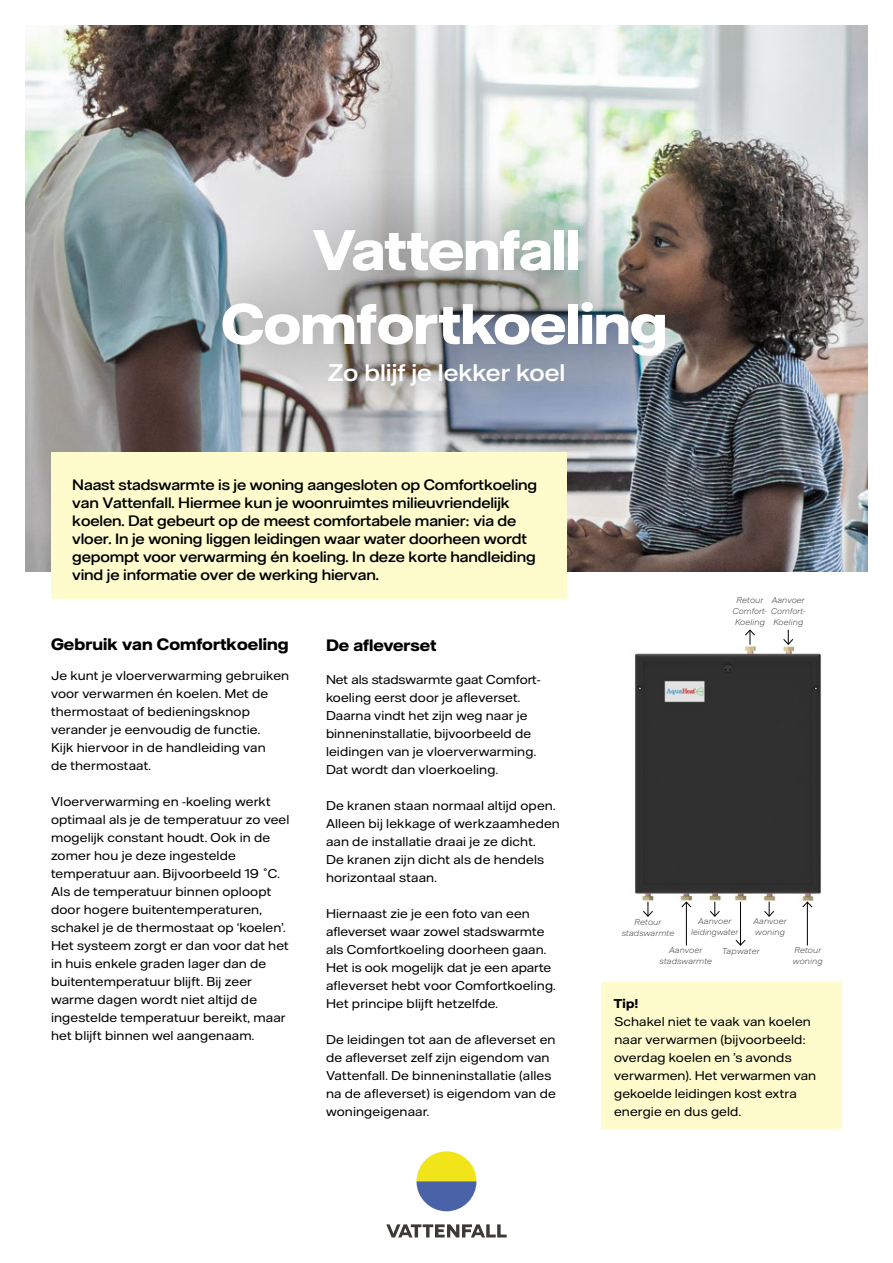
<style>
.page{position:relative;width:893px;height:1263px;background:#fff}
.page>*{position:absolute;margin:0;border:0;box-sizing:border-box;transform-origin:0 0}
.t1{font:700 57px/73.9px "Vattenfall Hall Display";color:#fff;text-align:center}
.t2{font:500 24px "Vattenfall Hall";letter-spacing:-.005em;color:#fff}
.t3{font:700 16.5px "Vattenfall Hall";letter-spacing:.005em;color:#000}
.t4{font:500 15px/18px "Vattenfall Hall";letter-spacing:-.01em;color:#000}
.t5{font:12.75px/18px "Vattenfall Hall";letter-spacing:.01em;color:#000}
.t6{font:700 12.75px "Vattenfall Hall";color:#000}
.t7{font:italic 300 8.4px/10.8px "Vattenfall Hall";letter-spacing:.01em;color:#36312e;text-align:center}
.s1{font-style:inherit}
</style>
<div class="page">
<img style="left:26px;top:26px;width:841px;height:546px">
<div style="left:51px;top:453px;width:516px;height:146px;background:#fefbcd"></div>
<div style="left:601px;top:982px;width:241px;height:147px;background:#fefbcd"></div>
<div style="left:155px;top:162px;width:583px;height:259px;background:#000;opacity:.75"></div>
<div style="left:267px;top:297px;width:359px;height:154px;background:#000;opacity:.75"></div>
<img style="left:635px;top:645px;width:186px;height:281px">
<svg style="left:643px;top:902px;width:10px;height:15px"></svg>
<svg style="left:709px;top:902px;width:11px;height:15px"></svg>
<svg style="left:764px;top:902px;width:10px;height:15px"></svg>
<svg style="left:783px;top:630px;width:11px;height:15px"></svg>
<svg style="left:745px;top:629px;width:10px;height:16px"></svg>
<hr style="left:686px;top:902px;width:1px;height:43px;background:#000">
<svg style="left:681px;top:901px;width:11px;height:7px"></svg>
<hr style="left:740px;top:902px;width:1px;height:43px;background:#000">
<svg style="left:735px;top:939px;width:11px;height:7px"></svg>
<hr style="left:807px;top:902px;width:1px;height:43px;background:#000">
<svg style="left:802px;top:901px;width:11px;height:7px"></svg>
<svg style="left:386px;top:1224px;width:121px;height:13px"></svg>
<svg style="left:416px;top:1151px;width:60px;height:60px"></svg>
<h1 class="t1" style="left:221px;top:212px;width:447px">Vattenfall<br>Comfort<span class="s1">k</span>oeling</h1>
<h2 class="t2" style="left:328px;top:358px;width:239px">Zo blijf je lekker koel</h2>
<p class="t4" style="left:72px;top:475px;width:466px">Naast stadswarmte is je woning aangesloten op Comfortkoeling van Vattenfall. Hiermee kun je woonruimtes milieuvriendelijk koelen. Dat gebeurt op de meest comfortabele manier: via de vloer. In je woning liggen leidingen waar water doorheen wordt gepompt voor verwarming én koeling. In deze korte handleiding vind je informatie over de werking hiervan.</p>
<h3 class="t3" style="left:51px;top:634px;width:239px">Gebruik van Comfort<span class="s1">k</span>oeling</h3>
<p class="t5" style="left:51px;top:666px;width:240px">Je kunt je vloerverwarming gebruiken voor verwarmen én koelen. Met de thermostaat of bedieningsknop verander je eenvoudig de functie.<br>Kijk hiervoor in de handleiding van<br>de thermostaat.</p>
<p class="t5" style="left:51px;top:792px;width:240px">Vloerverwarming en -koeling werkt optimaal als je de temperatuur zo veel mogelijk constant houdt. Ook in de zomer hou je deze ingestelde temperatuur aan. Bijvoorbeeld 19 ˚C.<br>Als de temperatuur binnen oploopt door hogere buitentemperaturen, schakel je de thermostaat op ‘koelen’.<br>Het systeem zorgt er dan voor dat het in huis enkele graden lager dan de buitentemperatuur blijft. Bij zeer warme dagen wordt niet altijd de ingestelde temperatuur bereikt, maar het blijft binnen wel aangenaam.</p>
<h3 class="t3" style="left:326px;top:635px;width:112px">De afleverset</h3>
<h3 class="t5" style="left:326px;top:670px;width:216px">Net als stadswarmte gaat Comfort&shy;<span class="s1">k</span>oeling eerst door je afleverset.<br>Daarna vindt het zijn weg naar je binneninstallatie, bijvoorbeeld de leidingen van je vloerverwarming.<br>Dat wordt dan vloerkoeling.</h3>
<h3 class="t5" style="left:326px;top:796px;width:235px">De kranen staan normaal altijd open.<br>Alleen bij lekkage of werkzaamheden aan de installatie draai je ze dicht.<br>De kranen zijn dicht als de hendels horizontaal staan.</h3>
<h3 class="t5" style="left:326px;top:904px;width:231px">Hiernaast zie je een foto van een afleverset waar zowel stadswarmte als Comfort<span class="s1">k</span>oeling doorheen gaan.<br>Het is ook mogelijk dat je een aparte afleverset hebt voor Comfort<span class="s1">k</span>oeling.<br>Het principe blijft hetzelfde.</h3>
<h3 class="t5" style="left:326px;top:1030px;width:231px">De leidingen tot aan de afleverset en de afleverset zelf zijn eigendom van Vattenfall. De binneninstallatie (alles na de afleverset) is eigendom van de woningeigenaar.</h3>
<p class="t7" style="left:733px;top:594px;width:74px">Retour Aanvoer<br>Comfort- Comfort-<br>Koeling Koeling</p>
<p class="t7" style="left:691px;top:916px;width:49px">Aanvoer leidingwater</p>
<p class="t7" style="left:753px;top:916px;width:35px;text-align:left">Aanvoer woning</p>
<p class="t7" style="left:722px;top:946px;width:39px">Tapwater</p>
<p class="t7" style="left:622px;top:916px;width:54px">Retour stadswarmte</p>
<p class="t7" style="left:659px;top:945px;width:54px">Aanvoer stadswarmte</p>
<p class="t7" style="left:793px;top:945px;width:31px;text-align:left">Retour woning</p>
<p class="t6" style="left:613px;top:996px;width:26px">Tip!</p>
<p class="t5" style="left:614px;top:1012px;width:204px">Schakel niet te vaak van koelen naar verwarmen (bijvoorbeeld: overdag koelen en ’s avonds verwarmen). Het verwarmen van gekoelde leidingen kost extra energie en dus geld.</p>
</div>
